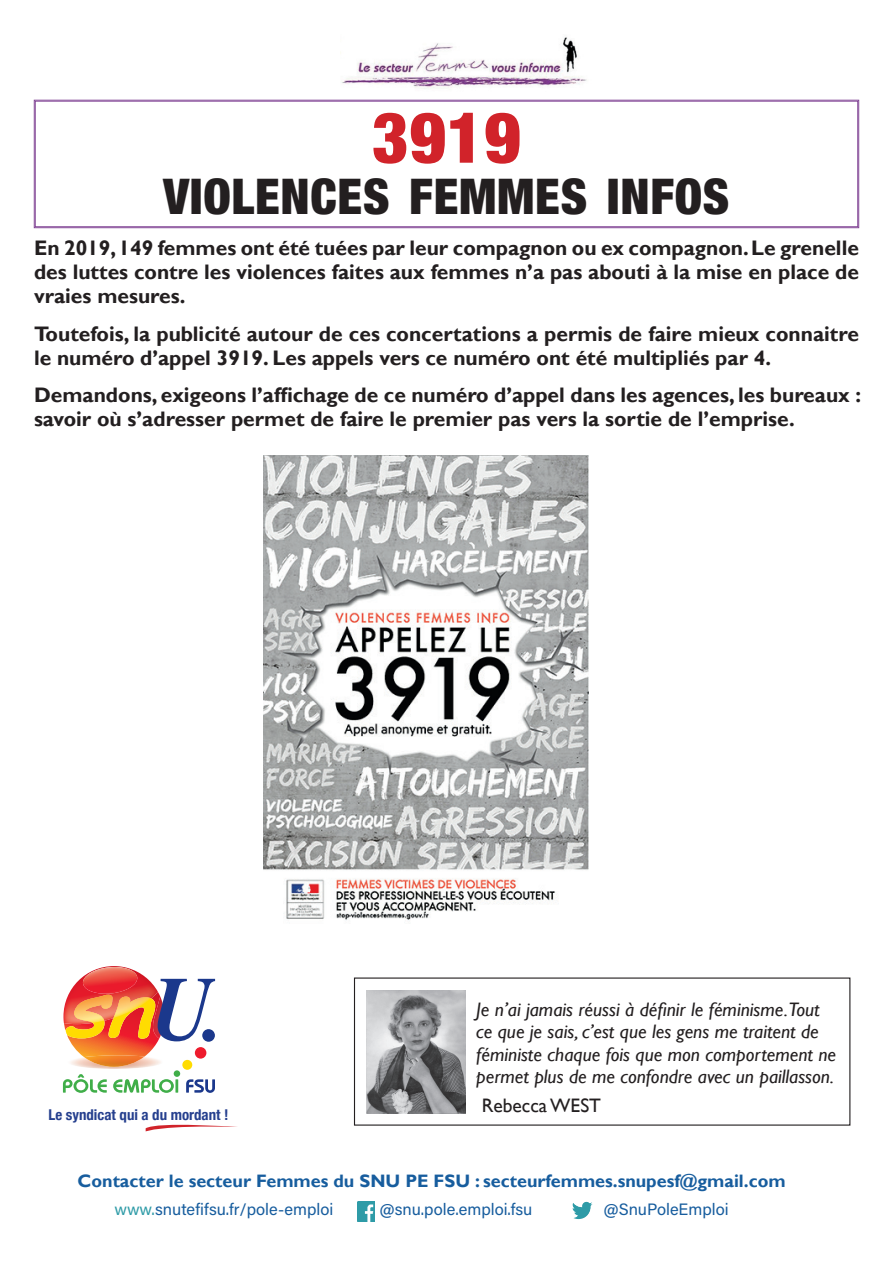
<style>
.page{position:relative;width:893px;height:1263px;background:#fff}
.page>*{position:absolute;margin:0;border:0;box-sizing:border-box;transform-origin:0 0}
.t1{font:900 condensed 70.5px "Helvetica Neue";color:#d1232a}
.t2{font:900 condensed 49.35px "Helvetica Neue";letter-spacing:.015em;color:#231f20}
.t3{font:700 21px/24px "Gill Sans";color:#231f20}
.t4{font:italic 19.5px/22.5px "Gill Sans";color:#231f20}
.t5{font:19.5px "Gill Sans";color:#231f20}
.t6{font:700 18px "Gill Sans";color:#175d9e}
.t7{font:16.5px "Acumin Variable Concept";letter-spacing:.02em;color:#175d9e}
.t8{font:700 condensed 14.85px "Helvetica Neue";color:#253f8e}
.s1{color:#2e9ba7}
</style>
<div class="page">
<svg style="left:146px;top:1124px;width:91px;height:7px"></svg>
<svg style="left:63px;top:966px;width:101px;height:101px"></svg>
<img style="left:84px;top:1055px;width:60px;height:12px">
<svg style="left:63px;top:1074px;width:115px;height:19px"></svg>
<svg style="left:186px;top:1079px;width:29px;height:14px"></svg>
<div style="left:174px;top:1070px;width:6px;height:7px;background:#40ae49;border-radius:50%"></div>
<div style="left:182px;top:1060px;width:10px;height:10px;background:#ffdc01;border-radius:50%"></div>
<div style="left:195px;top:1047px;width:11px;height:11px;background:#ee1b2d;border-radius:50%"></div>
<img style="left:63px;top:966px;width:85px;height:58px">
<img style="left:82px;top:967px;width:56px;height:12px">
<svg style="left:65px;top:979px;width:150px;height:62px"></svg>
<img style="left:357px;top:1202px;width:18px;height:19px">
<svg style="left:577px;top:1202px;width:9px;height:5px"></svg>
<svg style="left:34px;top:100px;width:825px;height:128px"></svg>
<div style="left:35px;top:101px;width:823px;height:126px;border:1px solid #854a98"></div>
<img style="left:341px;top:37px;width:246px;height:52px">
<img style="left:366px;top:991px;width:100px;height:122px">
<img style="left:264px;top:455px;width:324px;height:466px">
<h1 class="t1" style="left:372px;top:94px;width:150px">3919</h1>
<h2 class="t2" style="left:163px;top:166px;width:567px">VIOLENCES FEMMES INFOS</h2>
<p class="t3" style="left:34px;top:237px;width:826px;text-align:justify">En 2019, 149 femmes ont été tuées par leur compagnon ou ex compagnon. Le grenelle des luttes contre les violences faites aux femmes n’a pas abouti à la mise en place de vraies mesures.</p>
<p class="t3" style="left:34px;top:322px;width:826px">Toutefois, la publicité autour de ces concertations a permis de faire mieux connaitre le numéro d’appel 3919. Les appels vers ce numéro ont été multipliés par 4.</p>
<p class="t3" style="left:34px;top:384px;width:828px">Demandons, exigeons l’affichage de ce numéro d’appel dans les agences, les bureaux : savoir où s’adresser permet de faire le premier pas vers la sortie de l’emprise.</p>
<p class="t8" style="left:49px;top:1105px;width:182px">Le syndicat qui a du mordant !</p>
<p class="t4" style="left:476px;top:998px;width:361px">Je n’ai jamais réussi à définir le féminisme.Tout ce que je sais, c’est que les gens me traitent de féministe chaque fois que mon comportement ne permet plus de me confondre avec un paillasson.</p>
<p class="t5" style="left:482px;top:1094px;width:121px">Rebecca WEST</p>
<p class="t6" style="left:78px;top:1170px;width:709px">Contacter le secteur Femmes du SNU PE FSU : secteurfemmes.snupesf@gmail.com</p>
<p class="t7" style="left:115px;top:1198px;width:220px"><span class="s1">www.</span>snutefifsu.fr/pole-emploi</p>
<p class="t7" style="left:379px;top:1198px;width:154px">@snu.pole.emploi.fsu</p>
<p class="t7" style="left:603px;top:1198px;width:126px">@SnuPoleEmploi</p>
</div>
